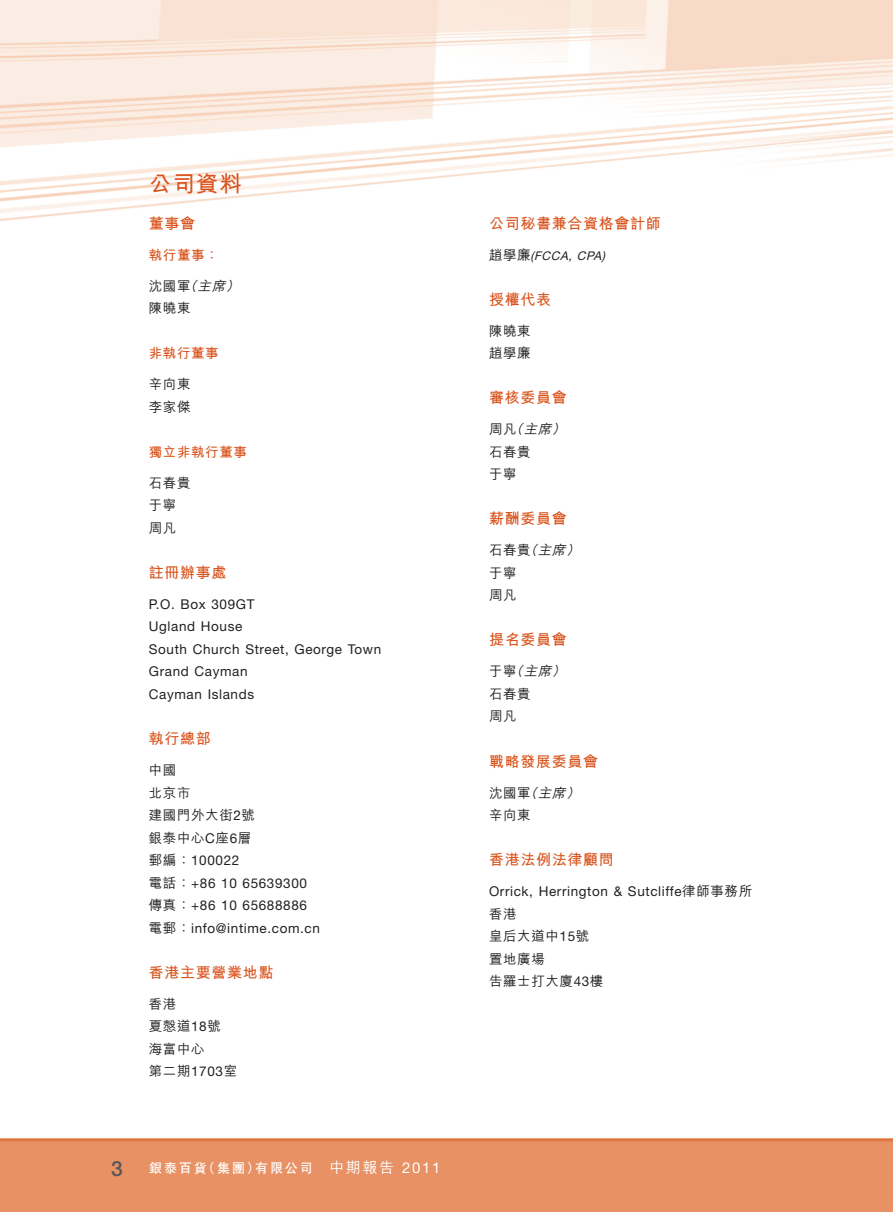
<style>
.page{position:relative;width:893px;height:1212px;background:#fff}
.page>*{position:absolute;margin:0;border:0;box-sizing:border-box;transform-origin:0 0}
.t1{font:700 22.5px "M Hei HK";color:#d9531c}
.t2{font:700 15px "M Hei HK";letter-spacing:.045em;color:#d9531c}
.t3{font:13.5px/22.5px "Helvetica Neue LT Std";letter-spacing:.045em;color:#231f20}
.t4{font:500 13.5px/22.5px "M Hei HK";letter-spacing:.045em;color:#231f20}
.t5{font:700 13.5px "C Hei 2 HK";letter-spacing:.105em;color:#fff}
.t6{font:700 13.5px "M Hei HK";letter-spacing:.045em;color:#d9531c}
.t7{font:italic 12px "Helvetica Neue LT Std";color:#231f20}
.s1{font-style:italic}
.s2{font-family:"M Hei HK";font-weight:500}
.s3{font-family:"Helvetica Neue LT Std";font-weight:400}
.s4{font-family:"M Hei HK";font-weight:500;font-size:15px}
.s5{font-family:"Helvetica Neue LT Std";font-weight:400;font-size:15px}
.s6{font-family:"M Hei HK";font-weight:500;font-style:normal;font-size:13.5px}
</style>
<div class="page">
<div style="left:0;top:1139px;width:893px;height:73px;background:#e89165"></div>
<hr style="left:0;top:1138px;width:893px;height:3px;background:#e0733f">
<p class="t1" style="left:149px;top:167px;width:95px">公司資料</p>
<p class="t2" style="left:149px;top:212px;width:48px">董事會</p>
<p class="t6" style="left:149px;top:245px;width:71px">執行董事：</p>
<p class="t4" style="left:149px;top:274px;width:96px">沈國軍<span class="s1">（主席）</span>陳曉東</p>
<p class="t6" style="left:149px;top:344px;width:71px">非執行董事</p>
<p class="t4" style="left:149px;top:372px;width:43px">辛向東李家傑</p>
<p class="t6" style="left:149px;top:442px;width:100px">獨立非執行董事</p>
<p class="t4" style="left:149px;top:471px;width:43px">石春貴于寧周凡</p>
<p class="t2" style="left:149px;top:561px;width:79px">註冊辦事處</p>
<p class="t3" style="left:149px;top:593px;width:234px">P.O. Box 309GT<br>Ugland House<br>South Church Street, George Town<br>Grand Cayman<br>Cayman Islands</p>
<p class="t2" style="left:149px;top:727px;width:64px">執行總部</p>
<p class="t3" style="left:149px;top:759px;width:173px"><span class="s2">中國<br>北京市<br>建國門外大街</span>2<span class="s2">號<br>銀泰中心</span>C<span class="s2">座</span>6<span class="s2">層<br>郵編：</span>100022<br><span class="s2">電話：</span>+86 10 65639300<span class="s2">傳真：</span>+86 10 65688886<span class="s2">電郵：</span>info@intime.com.cn</p>
<p class="t2" style="left:149px;top:961px;width:126px">香港主要營業地點</p>
<p class="t4" style="left:149px;top:991px;width:90px">香港<br>夏愨道<span class="s3">18</span>號海富中心<br>第二期<span class="s3">1703</span>室</p>
<p class="t5" style="left:149px;top:1158px;width:293px">銀泰百貨（集團）有限公司 <span class="s4">中期報告</span> <span class="s5">2011</span></p>
<p class="t2" style="left:489px;top:212px;width:173px">公司秘書兼合資格會計師</p>
<p class="t7" style="left:489px;top:248px;width:117px"><span class="s6">趙學廉</span> (FCCA, CPA)</p>
<p class="t2" style="left:489px;top:288px;width:64px">授權代表</p>
<p class="t4" style="left:489px;top:319px;width:43px">陳曉東趙學廉</p>
<p class="t2" style="left:489px;top:387px;width:79px">審核委員會</p>
<p class="t4" style="left:489px;top:417px;width:82px">周凡<span class="s1">（主席）</span>石春貴<br>于寧</p>
<p class="t2" style="left:489px;top:508px;width:79px">薪酬委員會</p>
<p class="t4" style="left:489px;top:538px;width:96px">石春貴<span class="s1">（主席）</span>于寧<br>周凡</p>
<p class="t2" style="left:489px;top:629px;width:79px">提名委員會</p>
<p class="t4" style="left:489px;top:659px;width:82px">于寧<span class="s1">（主席）</span>石春貴<br>周凡</p>
<p class="t2" style="left:489px;top:750px;width:111px">戰略發展委員會</p>
<p class="t4" style="left:489px;top:780px;width:96px">沈國軍<span class="s1">（主席）</span>辛向東</p>
<p class="t2" style="left:489px;top:848px;width:126px">香港法例法律顧問</p>
<p class="t3" style="left:489px;top:880px;width:265px">Orrick, Herrington &amp; Sutcliffe<span class="s2">律師事務所香港<br>皇后大道中</span>15<span class="s2">號<br>置地廣場<br>告羅士打大廈</span>43<span class="s2">樓</span></p>
</div>
